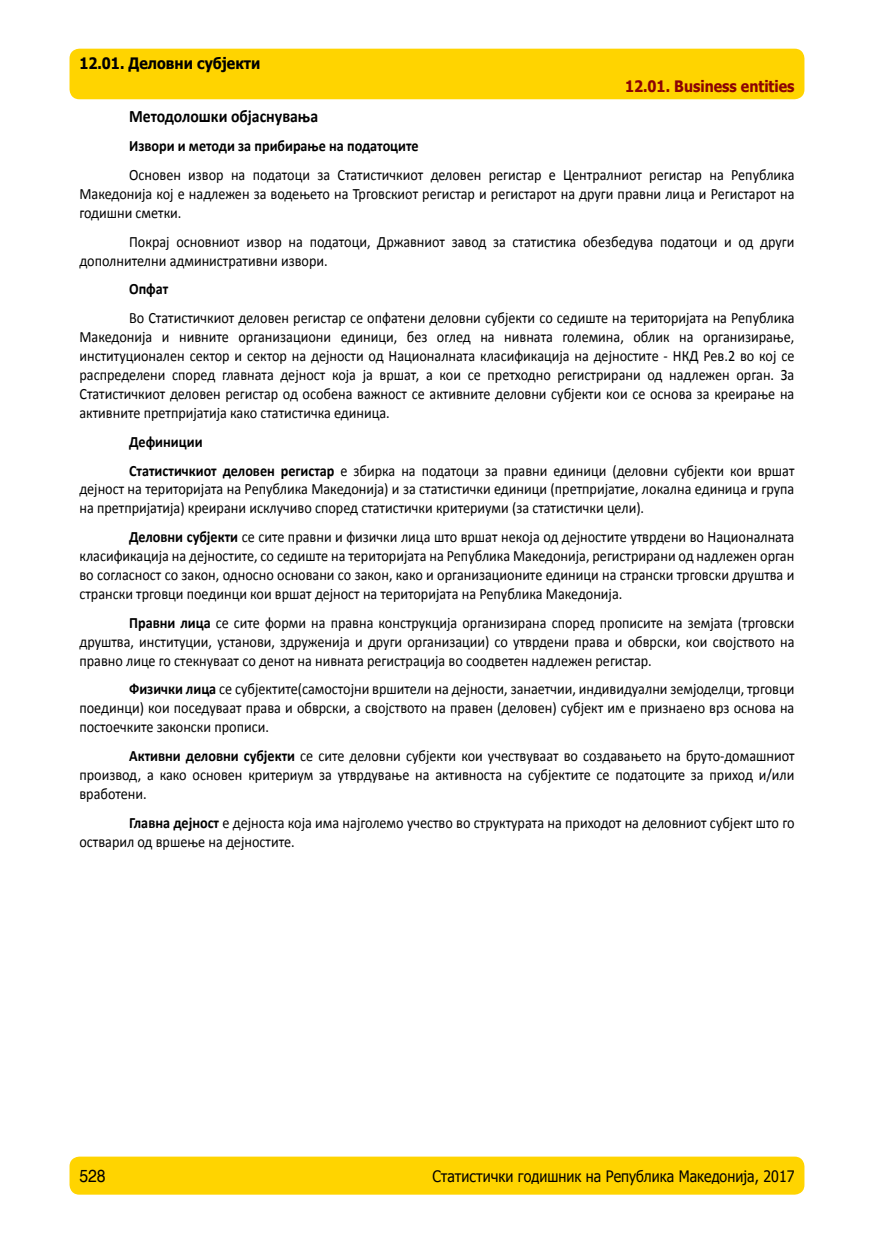
<style>
.page{position:relative;width:874px;height:1241px;background:#fff}
.page>*{position:absolute;margin:0;border:0;box-sizing:border-box;transform-origin:0 0}
.t1{font:700 17.5px "Calibri";color:#000;scale:.9 1}
.t2{font:17.5px "MACC Swiss";color:#000;scale:.9 1}
.t3{font:15.75px/18.9px "Calibri";color:#000;text-align:justify;scale:.9 1}
.t4{font:15.75px "Tahoma";color:#000;scale:.9 1}
.t5{font:700 15.75px "Calibri";color:#000;scale:.9 1}
.t6{font:700 15.75px "Tahoma";color:#8b0304;scale:.9 1}
.t7{font:700 15.75px "Tahoma";color:#000;scale:.9 1}
.s1{font-weight:700}
</style>
<div class="page">
<div style="left:69px;top:49px;width:735px;height:50px;background:#ffd400;border-radius:10px"></div>
<div style="left:69px;top:1156px;width:735px;height:38px;background:#ffd400;border-radius:10px"></div>
<p class="t7" style="left:79px;top:52px;width:203px">12.01. Деловни субјекти</p>
<p class="t6" style="left:624px;top:75px;width:190px">12.01. Business entities</p>
<p class="t1" style="left:129px;top:106px;width:211px">Методолошки објаснувања</p>
<p class="t5" style="left:129px;top:136px;width:323px">Извори и методи за прибирање на податоците</p>
<p class="t3" style="left:79px;top:164px;width:795px;text-indent:50px">Основен извор на податоци за Статистичкиот деловен регистар е Централниот регистар на Република Македонија кој е надлежен за водењето на Трговскиот регистар и регистарот на други правни лица и Регистарот на годишни сметки.</p>
<p class="t3" style="left:79px;top:231px;width:795px;text-indent:50px">Покрај основниот извор на податоци, Државниот завод за статистика обезбедува податоци и од други дополнителни административни извори.</p>
<p class="t5" style="left:129px;top:279px;width:45px">Опфат</p>
<p class="t3" style="left:79px;top:308px;width:795px;text-indent:50px">Во Статистичкиот деловен регистар се опфатени деловни субјекти со седиште на територијата на Република Македонија и нивните организациони единици, без оглед на нивната големина, облик на организирање, институционален сектор и сектор на дејности од Националната класификација на дејностите - НКД Рев.2 во кој се распределени според главната дејност која ја вршат, а кои се претходно регистрирани од надлежен орган. За Статистичкиот деловен регистар од особена важност се активните деловни субјекти кои се основа за креирање на активните претпријатија како статистичка единица.</p>
<p class="t3" style="left:129px;top:426px;width:740px;line-height:28.9px"><span class="s1">Дефиниции<br>Статистичкиот деловен регистар</span> е збирка на податоци за правни единици (деловни субјекти кои вршат</p>
<p class="t3" style="left:79px;top:479px;width:795px">дејност на територијата на Република Македонија) и за статистички единици (претпријатие, локална единица и група на претпријатија) креирани исклучиво според статистички критериуми (за статистички цели).</p>
<p class="t3" style="left:79px;top:526px;width:795px;text-indent:50px"><span class="s1">Деловни субјекти</span> се сите правни и физички лица што вршат некоја од дејностите утврдени во Националната класификација на дејностите, со седиште на територијата на Република Македонија, регистрирани од надлежен орган во согласност со закон, односно основани со закон, како и организационите единици на странски трговски друштва и странски трговци поединци кои вршат дејност на територијата на Република Македонија.</p>
<p class="t3" style="left:79px;top:612px;width:795px;text-indent:50px"><span class="s1">Правни лица</span> се сите форми на правна конструкција организирана според прописите на земјата (трговски друштва, институции, установи, здруженија и други организации) со утврдени права и обврски, кои својството на правно лице го стекнуваат со денот на нивната регистрација во соодветен надлежен регистар.</p>
<p class="t3" style="left:79px;top:679px;width:795px;text-indent:50px"><span class="s1">Физички лица</span> се субјектите(самостојни вршители на дејности, занаетчии, индивидуални земјоделци, трговци поединци) кои поседуваат права и обврски, а својството на правен (деловен) субјект им е признаено врз основа на постоечките законски прописи.</p>
<p class="t3" style="left:79px;top:745px;width:795px;text-indent:50px"><span class="s1">Активни деловни субјекти</span> се сите деловни субјекти кои учествуваат во создавањето на бруто-домашниот производ, а како основен критериум за утврдување на активноста на субјектите се податоците за приход и/или вработени.</p>
<p class="t3" style="left:79px;top:812px;width:795px;text-indent:50px"><span class="s1">Главна дејност</span> е дејноста која има најголемо учество во структурата на приходот на деловниот субјект што го остварил од вршење на дејностите.</p>
<p class="t2" style="left:79px;top:1165px;width:31px">528</p>
<p class="t4" style="left:432px;top:1165px;width:403px">Статистички годишник на Република Македонија, 2017</p>
</div>
